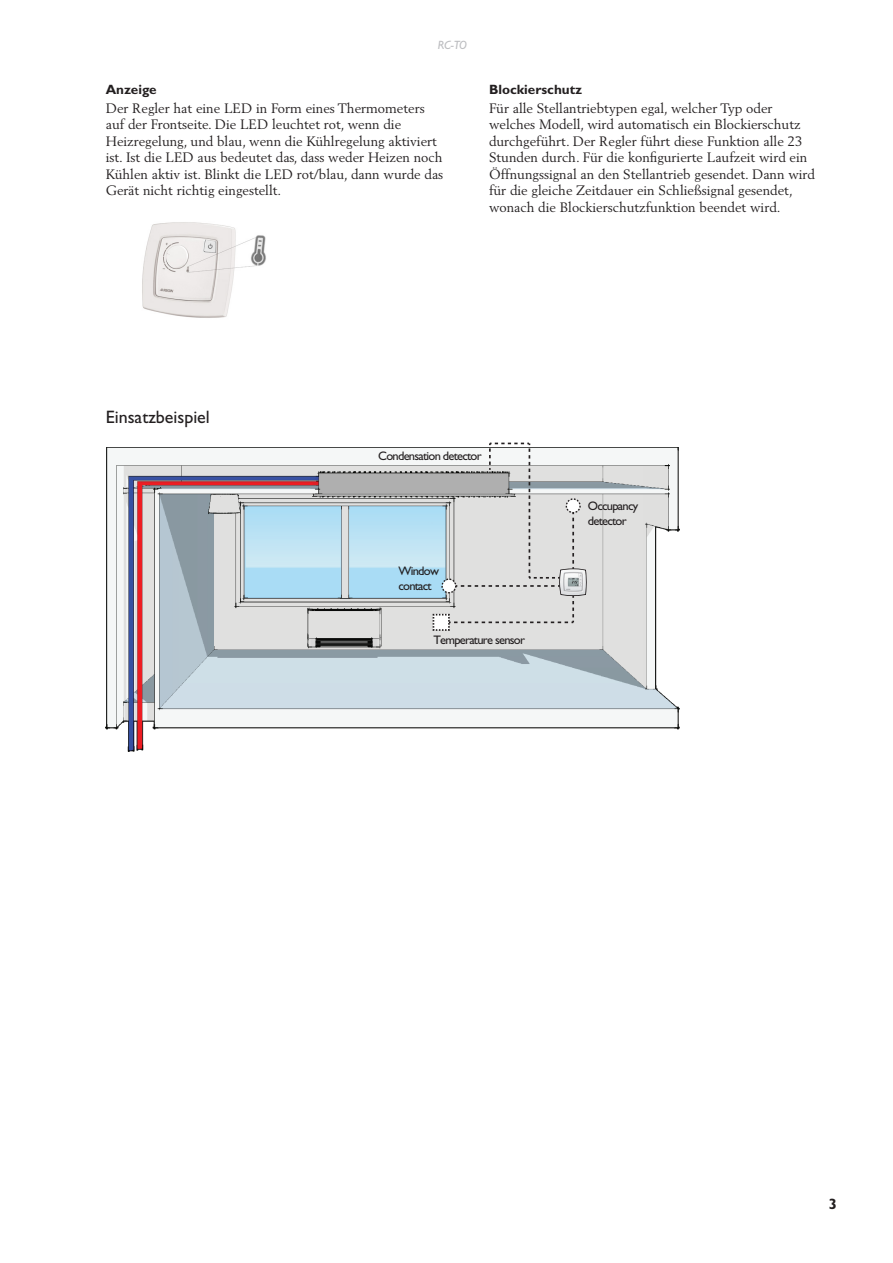
<style>
.page{position:relative;width:893px;height:1263px;background:#fff}
.page>*{position:absolute;margin:0;border:0;box-sizing:border-box;transform-origin:0 0}
.H_gill_mid{font:18px "Gill Sans Std";color:#231f20}
.t1{font:700 15px "Gill Sans Std";color:#231f20}
.body{font:13.5px/16.5px "Berling LT Std";color:#231f20}
.H_gill_bold_small{font:700 13.5px "Gill Sans Std";color:#231f20}
.t2{font:12.3px/14.9px "Gill Sans";letter-spacing:-.06em;color:#231f20}
.t3{font:italic 12px "Gill Sans Std";color:#bcbdc0}
</style>
<div class="page">
<img style="left:106px;top:447px;width:573px;height:305px">
<svg style="left:432px;top:443px;width:155px;height:189px;background:#d3d6d6"></svg>
<img style="left:142px;top:222px;width:124px;height:96px">
<p class="t3" style="left:438px;top:38px;width:31px">RC-TO</p>
<p class="H_gill_bold_small" style="left:106px;top:82px;width:52px">Anzeige</p>
<p class="body" style="left:106px;top:100px;width:339px">Der Regler hat eine LED in Form eines Thermometers auf der Frontseite. Die LED leuchtet rot, wenn die Heizregelung, und blau, wenn die Kühlregelung aktiviert ist. Ist die LED aus bedeutet das, dass weder Heizen noch Kühlen aktiv ist. Blinkt die LED rot/blau, dann wurde das Gerät nicht richtig eingestellt.</p>
<p class="H_gill_bold_small" style="left:489px;top:82px;width:95px">Blockierschutz</p>
<p class="body" style="left:489px;top:100px;width:328px">Für alle Stellantriebtypen egal, welcher Typ oder welches Modell, wird automatisch ein Blockierschutz durchgeführt. Der Regler führt diese Funktion alle 23<br>Stunden durch. Für die konfigurierte Laufzeit wird ein Öffnungssignal an den Stellantrieb gesendet. Dann wird für die gleiche Zeitdauer ein Schließsignal gesendet, wonach die Blockierschutzfunktion beendet wird.</p>
<p class="H_gill_mid" style="left:106px;top:406px;width:106px">Einsatzbeispiel</p>
<p class="t2" style="left:378px;top:448px;width:105px">Condensation detector</p>
<p class="t2" style="left:398px;top:564px;width:42px">Window contact</p>
<p class="t2" style="left:433px;top:632px;width:93px">Temperature sensor</p>
<p class="t2" style="left:588px;top:499px;width:52px">Occupancy detector</p>
<p class="t1" style="left:829px;top:1195px;width:10px">3</p>
</div>
